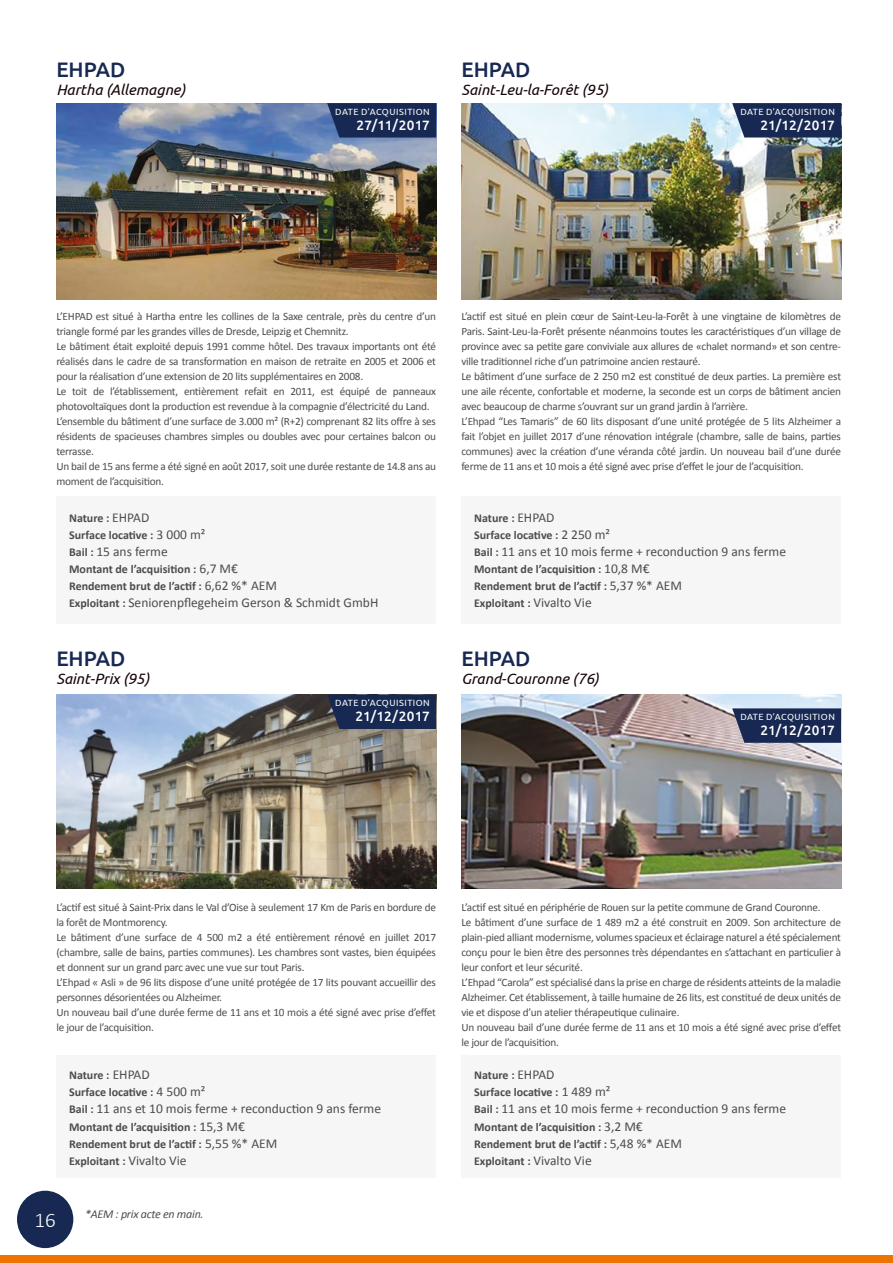
<style>
.page{position:relative;width:893px;height:1263px;background:#fff}
.page>*{position:absolute;margin:0;border:0;box-sizing:border-box;transform-origin:0 0}
.t1{font:500 21px "Ubuntu";color:#172952}
.t2{font:300 21px "Calibri";color:#fff}
.t3{font:italic 15px "Ubuntu";color:#150305}
.t4{font:13.5px "Calibri";color:#4c4c4e}
.t5{font:500 13.5px "Ubuntu";letter-spacing:.005em;color:#fff}
.t6{font:700 12px/17.1px "Calibri";color:#4c4c4e}
.t7{font:italic 12px "Calibri";letter-spacing:-.02em;color:#4c4c4e}
.t8{font:11.25px/15px "Calibri";letter-spacing:-.02em;color:#4c4c4e}
.t9{font:9px "Ubuntu";letter-spacing:.055em;color:#fff}
.s1{font-weight:400;font-size:13.5px}
.s2{font-weight:700;font-size:12px}
</style>
<div class="page">
<div style="left:17px;top:1191px;width:56px;height:57px;background:#172952;border-radius:50%"></div>
<div style="left:0;top:1255px;width:893px;height:8px;background:#ee7300"></div>
<div style="left:461px;top:1056px;width:380px;height:122px;background:#f6f6f6"></div>
<img style="left:461px;top:694px;width:380px;height:195px">
<svg style="left:732px;top:708px;width:109px;height:35px;background:#24345a"></svg>
<div style="left:56px;top:1056px;width:380px;height:122px;background:#f6f6f6"></div>
<img style="left:56px;top:694px;width:380px;height:195px">
<svg style="left:327px;top:694px;width:109px;height:35px;background:#1c2c51"></svg>
<div style="left:56px;top:496px;width:380px;height:127px;background:#f6f6f6"></div>
<img style="left:56px;top:103px;width:380px;height:196px">
<svg style="left:327px;top:103px;width:109px;height:35px;background:#1c2f59"></svg>
<div style="left:461px;top:496px;width:380px;height:127px;background:#f6f6f6"></div>
<img style="left:461px;top:103px;width:380px;height:196px">
<svg style="left:732px;top:103px;width:109px;height:34px;background:#22345b"></svg>
<h1 class="t1" style="left:56px;top:56px;width:71px">EHPAD</h1>
<h2 class="t3" style="left:56px;top:80px;width:131px">Hartha (Allemagne)</h2>
<p class="t9" style="left:335px;top:106px;width:96px">DATE D’ACQUISITION</p>
<p class="t5" style="left:356px;top:116px;width:75px">27/11/2017</p>
<h1 class="t1" style="left:461px;top:56px;width:71px">EHPAD</h1>
<h2 class="t3" style="left:461px;top:80px;width:148px">Saint-Leu-la-Forêt (95)</h2>
<p class="t9" style="left:740px;top:106px;width:96px">DATE D’ACQUISITION</p>
<p class="t5" style="left:760px;top:116px;width:76px">21/12/2017</p>
<p class="t8" style="left:56px;top:309px;width:381px">L’EHPAD est situé à Hartha entre les collines de la Saxe centrale, près du centre d’un triangle formé par les grandes villes de Dresde, Leipzig et Chemnitz.<br>Le bâtiment était exploité depuis 1991 comme hôtel. Des travaux importants ont été réalisés dans le cadre de sa transformation en maison de retraite en 2005 et 2006 et pour la réalisation d’une extension de 20 lits supplémentaires en 2008.<br>Le toit de l’établissement, entièrement refait en 2011, est équipé de panneaux photovoltaïques dont la production est revendue à la compagnie d’électricité du Land.<br>L’ensemble du bâtiment d’une surface de 3.000 m² (R+2) comprenant 82 lits offre à ses résidents de spacieuses chambres simples ou doubles avec pour certaines balcon ou terrasse.<br>Un bail de 15 ans ferme a été signé en août 2017, soit une durée restante de 14.8 ans au moment de l’acquisition.</p>
<p class="t6" style="left:69px;top:509px;width:138px">Nature : <span class="s1">EHPAD<br></span>Surface locative : <span class="s1">3 000 m²</span></p>
<p class="t4" style="left:69px;top:543px;width:100px"><span class="s2">Bail :</span> 15 ans ferme</p>
<p class="t6" style="left:69px;top:561px;width:209px">Montant de l’acquisition : <span class="s1">6,7 M€<br></span>Rendement brut de l’actif : <span class="s1">6,62 %* AEM</span></p>
<p class="t4" style="left:69px;top:594px;width:311px"><span class="s2">Exploitant :</span> Seniorenpflegeheim Gerson &amp; Schmidt GmbH</p>
<h1 class="t1" style="left:56px;top:645px;width:71px">EHPAD</h1>
<h2 class="t3" style="left:56px;top:669px;width:95px">Saint-Prix (95)</h2>
<p class="t9" style="left:335px;top:697px;width:96px">DATE D’ACQUISITION</p>
<p class="t5" style="left:355px;top:708px;width:76px">21/12/2017</p>
<p class="t8" style="left:461px;top:309px;width:381px">L’actif est situé en plein cœur de Saint-Leu-la-Forêt à une vingtaine de kilomètres de Paris. Saint-Leu-la-Forêt présente néanmoins toutes les caractéristiques d’un village de province avec sa petite gare conviviale aux allures de «chalet normand» et son centre&shy;ville traditionnel riche d’un patrimoine ancien restauré.<br>Le bâtiment d’une surface de 2 250 m2 est constitué de deux parties. La première est une aile récente, confortable et moderne, la seconde est un corps de bâtiment ancien avec beaucoup de charme s’ouvrant sur un grand jardin à l’arrière.<br>L’Ehpad “Les Tamaris” de 60 lits disposant d’une unité protégée de 5 lits Alzheimer a fait l’objet en juillet 2017 d’une rénovation intégrale (chambre, salle de bains, parties communes) avec la création d’une véranda côté jardin. Un nouveau bail d’une durée ferme de 11 ans et 10 mois a été signé avec prise d’effet le jour de l’acquisition.</p>
<p class="t6" style="left:474px;top:509px;width:138px">Nature : <span class="s1">EHPAD<br></span>Surface locative : <span class="s1">2 250 m²</span></p>
<p class="t4" style="left:474px;top:543px;width:313px"><span class="s2">Bail :</span> 11 ans et 10 mois ferme + reconduction 9 ans ferme</p>
<p class="t6" style="left:474px;top:561px;width:209px">Montant de l’acquisition : <span class="s1">10,8 M€<br></span>Rendement brut de l’actif : <span class="s1">5,37 %* AEM<br></span>Exploitant : <span class="s1">Vivalto Vie</span></p>
<h1 class="t1" style="left:461px;top:645px;width:71px">EHPAD</h1>
<h2 class="t3" style="left:461px;top:669px;width:139px">Grand-Couronne (76)</h2>
<p class="t9" style="left:740px;top:711px;width:96px">DATE D’ACQUISITION</p>
<p class="t5" style="left:760px;top:722px;width:76px">21/12/2017</p>
<p class="t8" style="left:56px;top:899px;width:381px">L’actif est situé à Saint-Prix dans le Val d’Oise à seulement 17 Km de Paris en bordure de la forêt de Montmorency.<br>Le bâtiment d’une surface de 4 500 m2 a été entièrement rénové en juillet 2017 (chambre, salle de bains, parties communes). Les chambres sont vastes, bien équipées et donnent sur un grand parc avec une vue sur tout Paris.<br>L’Ehpad « Asli » de 96 lits dispose d’une unité protégée de 17 lits pouvant accueillir des personnes désorientées ou Alzheimer.<br>Un nouveau bail d’une durée ferme de 11 ans et 10 mois a été signé avec prise d’effet le jour de l’acquisition.</p>
<p class="t6" style="left:69px;top:1066px;width:138px">Nature : <span class="s1">EHPAD<br></span>Surface locative : <span class="s1">4 500 m²</span></p>
<p class="t4" style="left:69px;top:1100px;width:313px"><span class="s2">Bail :</span> 11 ans et 10 mois ferme + reconduction 9 ans ferme</p>
<p class="t6" style="left:69px;top:1118px;width:210px">Montant de l’acquisition : <span class="s1">15,3 M€<br></span>Rendement brut de l’actif : <span class="s1">5,55 %* AEM<br></span>Exploitant : <span class="s1">Vivalto Vie</span></p>
<h1 class="t2" style="left:35px;top:1207px;width:23px">16</h1>
<p class="t7" style="left:85px;top:1205px;width:120px">*AEM : prix acte en main.</p>
<p class="t8" style="left:461px;top:899px;width:381px">L’actif est situé en périphérie de Rouen sur la petite commune de Grand Couronne.<br>Le bâtiment d’une surface de 1 489 m2 a été construit en 2009. Son architecture de plain-pied alliant modernisme, volumes spacieux et éclairage naturel a été spécialement conçu pour le bien être des personnes très dépendantes en s’attachant en particulier à leur confort et leur sécurité.<br>L’Ehpad “Carola” est spécialisé dans la prise en charge de résidents atteints de la maladie Alzheimer. Cet établissement, à taille humaine de 26 lits, est constitué de deux unités de vie et dispose d’un atelier thérapeutique culinaire.<br>Un nouveau bail d’une durée ferme de 11 ans et 10 mois a été signé avec prise d’effet le jour de l’acquisition.</p>
<p class="t6" style="left:474px;top:1066px;width:138px">Nature : <span class="s1">EHPAD<br></span>Surface locative : <span class="s1">1 489 m²</span></p>
<p class="t4" style="left:474px;top:1100px;width:313px"><span class="s2">Bail :</span> 11 ans et 10 mois ferme + reconduction 9 ans ferme</p>
<p class="t6" style="left:474px;top:1118px;width:209px">Montant de l’acquisition : <span class="s1">3,2 M€<br></span>Rendement brut de l’actif : <span class="s1">5,48 %* AEM<br></span>Exploitant : <span class="s1">Vivalto Vie</span></p>
</div>
